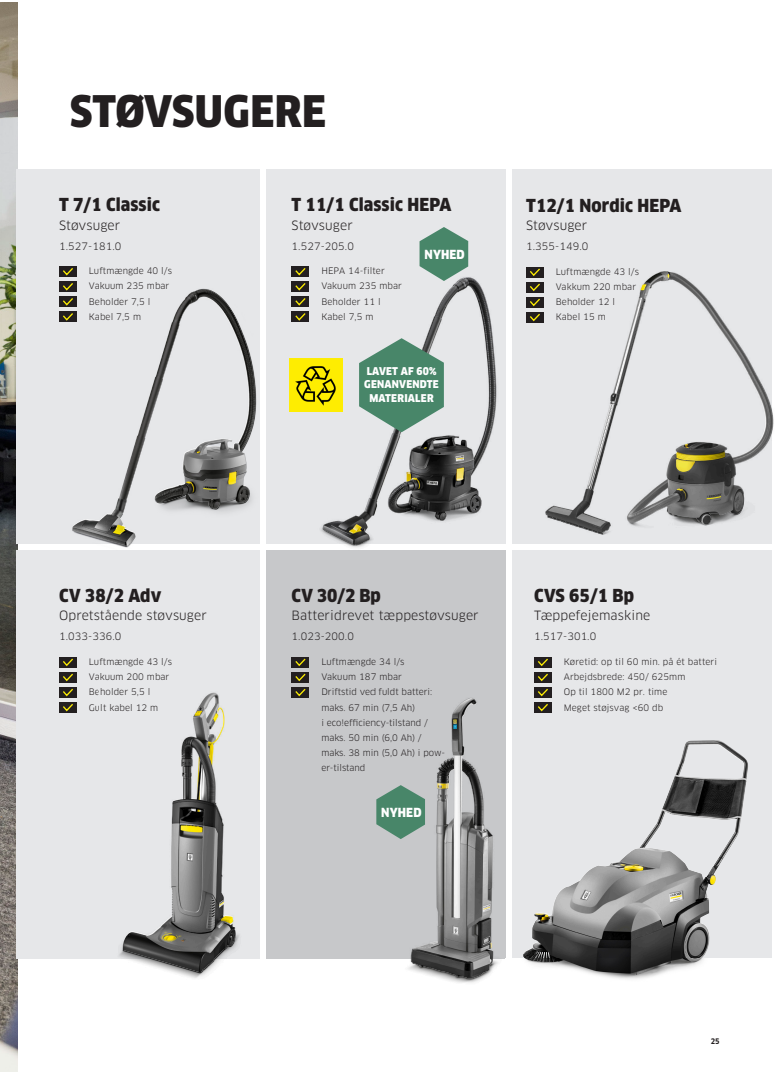
<style>
.page{position:relative;width:780px;height:1088px;background:#fff}
.page>*{position:absolute;margin:0;border:0;box-sizing:border-box;transform-origin:0 0}
.HEADLINE{font:900 42.5px "Clan Pro Narr";letter-spacing:.01em;color:#231f20}
.Copytext_Book_9pt{font:900 17.5px "Clan Pro Narr";letter-spacing:.01em;color:#231f20}
.t1{font:12.5px "Clan Pro";letter-spacing:.01em;color:#231f20}
.t2{font:900 12.25px "Clan Pro Narr";letter-spacing:.01em;color:#fff}
.t3{font:900 10.5px/13.5px "Clan Pro Narr";letter-spacing:.02em;color:#fff;text-align:center}
.Artikkelnummer{font:10px "Clan Pro";letter-spacing:.01em;color:#231f20}
.Copytext_Book_9pt-2{font:8.75px/15.2px "Clan Pro";letter-spacing:.01em;color:#231f20}
.Pagina_NarrowBold_6pt{font:700 7.5px "Clan Pro Narr";color:#231f20}
</style>
<div class="page">
<img style="left:0;top:2px;width:18px;height:1069px">
<div style="left:266px;top:169px;width:240px;height:375px;background:#e6e7e9"></div>
<div style="left:266px;top:550px;width:240px;height:408px;background:#c7c8ca"></div>
<img style="left:289px;top:264px;width:208px;height:284px">
<div style="left:512px;top:169px;width:260px;height:374px;background:#e6e7e9"></div>
<div style="left:512px;top:550px;width:260px;height:408px;background:#e6e7e9"></div>
<div style="left:16px;top:169px;width:244px;height:375px;background:#e6e7e9"></div>
<div style="left:16px;top:550px;width:244px;height:408px;background:#e6e7e9"></div>
<div style="left:291px;top:657px;width:18px;height:11px;background:#231f20"></div>
<div style="left:291px;top:672px;width:18px;height:11px;background:#231f20"></div>
<div style="left:291px;top:687px;width:18px;height:11px;background:#231f20"></div>
<svg style="left:295px;top:658px;width:11px;height:39px"></svg>
<div style="left:59px;top:657px;width:18px;height:11px;background:#231f20"></div>
<div style="left:59px;top:672px;width:18px;height:11px;background:#231f20"></div>
<div style="left:59px;top:687px;width:18px;height:11px;background:#231f20"></div>
<div style="left:59px;top:702px;width:18px;height:11px;background:#231f20"></div>
<svg style="left:63px;top:658px;width:10px;height:54px"></svg>
<div style="left:534px;top:657px;width:17px;height:11px;background:#231f20"></div>
<div style="left:534px;top:672px;width:17px;height:11px;background:#231f20"></div>
<div style="left:534px;top:687px;width:17px;height:11px;background:#231f20"></div>
<div style="left:534px;top:702px;width:17px;height:11px;background:#231f20"></div>
<svg style="left:538px;top:658px;width:10px;height:54px"></svg>
<div style="left:291px;top:266px;width:18px;height:11px;background:#231f20"></div>
<div style="left:291px;top:281px;width:18px;height:11px;background:#231f20"></div>
<div style="left:291px;top:296px;width:18px;height:11px;background:#231f20"></div>
<div style="left:291px;top:311px;width:18px;height:11px;background:#231f20"></div>
<svg style="left:294px;top:268px;width:13px;height:53px"></svg>
<div style="left:59px;top:266px;width:18px;height:11px;background:#231f20"></div>
<div style="left:59px;top:281px;width:18px;height:11px;background:#231f20"></div>
<div style="left:59px;top:296px;width:18px;height:11px;background:#231f20"></div>
<div style="left:59px;top:311px;width:18px;height:11px;background:#231f20"></div>
<svg style="left:63px;top:268px;width:10px;height:8px"></svg>
<img style="left:512px;top:267px;width:262px;height:277px">
<img style="left:63px;top:283px;width:194px;height:265px">
<img style="left:98px;top:692px;width:154px;height:286px">
<img style="left:527px;top:740px;width:189px;height:218px">
<img style="left:527px;top:958px;width:177px;height:21px">
<div style="left:526px;top:267px;width:17px;height:11px;background:#231f20"></div>
<div style="left:526px;top:282px;width:17px;height:11px;background:#231f20"></div>
<div style="left:526px;top:297px;width:17px;height:11px;background:#231f20"></div>
<div style="left:526px;top:312px;width:17px;height:11px;background:#231f20"></div>
<svg style="left:528px;top:268px;width:13px;height:54px"></svg>
<img style="left:373px;top:698px;width:154px;height:285px">
<img style="left:289px;top:358px;width:53px;height:53px">
<svg style="left:376px;top:785px;width:49px;height:54px"></svg>
<svg style="left:419px;top:227px;width:49px;height:54px"></svg>
<svg style="left:359px;top:338px;width:85px;height:94px"></svg>
<p class="HEADLINE" style="left:70px;top:87px;width:258px">STØVSUGERE</p>
<p class="Copytext_Book_9pt" style="left:59px;top:195px;width:103px">T 7/1 Classic</p>
<p class="Copytext_Book_9pt" style="left:291px;top:195px;width:161px">T 11/1 Classic HEPA</p>
<p class="Copytext_Book_9pt" style="left:526px;top:195px;width:157px">T12/1 Nordic HEPA</p>
<p class="t1" style="left:59px;top:217px;width:63px">Støvsuger</p>
<p class="t1" style="left:291px;top:217px;width:63px">Støvsuger</p>
<p class="t1" style="left:526px;top:218px;width:63px">Støvsuger</p>
<p class="Artikkelnummer" style="left:59px;top:240px;width:64px">1.527-181.0</p>
<p class="Artikkelnummer" style="left:291px;top:240px;width:64px">1.527-205.0</p>
<p class="Artikkelnummer" style="left:526px;top:241px;width:64px">1.355-149.0</p>
<p class="t2" style="left:424px;top:248px;width:42px">NYHED</p>
<p class="Copytext_Book_9pt-2" style="left:89px;top:263px;width:85px">Luftmængde 40 l/s</p>
<p class="Copytext_Book_9pt-2" style="left:89px;top:279px;width:82px">Vakuum 235 mbar</p>
<p class="Copytext_Book_9pt-2" style="left:89px;top:294px;width:63px">Beholder 7,5 l</p>
<p class="Copytext_Book_9pt-2" style="left:89px;top:309px;width:54px">Kabel 7,5 m</p>
<p class="Copytext_Book_9pt-2" style="left:321px;top:263px;width:65px">HEPA 14-filter</p>
<p class="Copytext_Book_9pt-2" style="left:321px;top:279px;width:82px">Vakuum 235 mbar</p>
<p class="Copytext_Book_9pt-2" style="left:321px;top:294px;width:61px">Beholder 11 l</p>
<p class="Copytext_Book_9pt-2" style="left:321px;top:309px;width:54px">Kabel 7,5 m</p>
<p class="t3" style="left:364px;top:364px;width:76px">LAVET AF 60%<br>GENANVENDTE<br>MATERIALER</p>
<p class="Copytext_Book_9pt-2" style="left:556px;top:264px;width:85px">Luftmængde 43 l/s</p>
<p class="Copytext_Book_9pt-2" style="left:556px;top:279px;width:82px">Vakkum 220 mbar</p>
<p class="Copytext_Book_9pt-2" style="left:556px;top:294px;width:61px">Beholder 12 l</p>
<p class="Copytext_Book_9pt-2" style="left:556px;top:310px;width:51px">Kabel 15 m</p>
<p class="Copytext_Book_9pt" style="left:59px;top:585px;width:104px">CV 38/2 Adv</p>
<p class="Copytext_Book_9pt" style="left:291px;top:585px;width:91px">CV 30/2 Bp</p>
<p class="Copytext_Book_9pt" style="left:534px;top:585px;width:101px">CVS 65/1 Bp</p>
<p class="t1" style="left:59px;top:608px;width:149px">Opretstående støvsuger</p>
<p class="t1" style="left:291px;top:608px;width:189px">Batteridrevet tæppestøvsuger</p>
<p class="t1" style="left:534px;top:608px;width:118px">Tæppefejemaskine</p>
<p class="Artikkelnummer" style="left:59px;top:631px;width:64px">1.033-336.0</p>
<p class="Artikkelnummer" style="left:291px;top:631px;width:64px">1.023-200.0</p>
<p class="Artikkelnummer" style="left:534px;top:631px;width:64px">1.517-301.0</p>
<p class="Copytext_Book_9pt-2" style="left:89px;top:654px;width:85px">Luftmængde 43 l/s</p>
<p class="Copytext_Book_9pt-2" style="left:89px;top:669px;width:82px">Vakuum 200 mbar</p>
<p class="Copytext_Book_9pt-2" style="left:89px;top:684px;width:63px">Beholder 5,5 l</p>
<p class="Copytext_Book_9pt-2" style="left:89px;top:700px;width:71px">Gult kabel 12 m</p>
<p class="Copytext_Book_9pt-2" style="left:321px;top:654px;width:85px">Luftmængde 34 l/s</p>
<p class="Copytext_Book_9pt-2" style="left:321px;top:669px;width:82px">Vakuum 187 mbar</p>
<p class="Copytext_Book_9pt-2" style="left:321px;top:684px;width:125px">Driftstid ved fuldt batteri: maks. 67 min (7,5 Ah)<br>i eco!efficiency-tilstand / maks. 50 min (6,0 Ah) / maks. 38 min (5,0 Ah) i pow&shy;er-tilstand</p>
<p class="t2" style="left:381px;top:806px;width:42px">NYHED</p>
<p class="Copytext_Book_9pt-2" style="left:563px;top:654px;width:155px">Køretid: op til 60 min. på ét batteri</p>
<p class="Copytext_Book_9pt-2" style="left:563px;top:669px;width:123px">Arbejdsbrede: 450/ 625mm</p>
<p class="Copytext_Book_9pt-2" style="left:563px;top:684px;width:105px">Op til 1800 M2 pr. time</p>
<p class="Copytext_Book_9pt-2" style="left:563px;top:700px;width:101px">Meget støjsvag &lt;60 db</p>
<p class="Pagina_NarrowBold_6pt" style="left:710px;top:1037px;width:10px">25</p>
</div>
